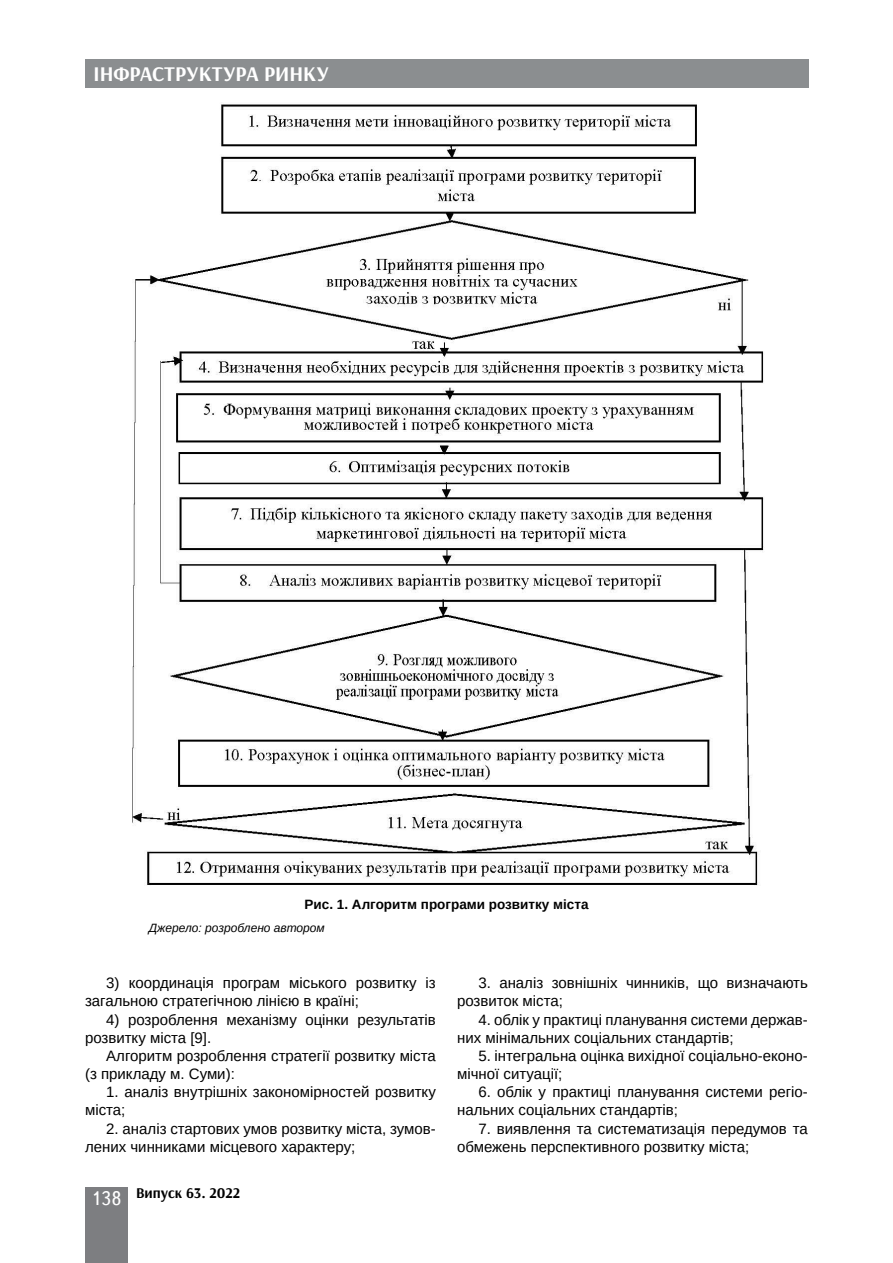
<style>
.page{position:relative;width:893px;height:1263px;background:#fff}
.page>*{position:absolute;margin:0;border:0;box-sizing:border-box;transform-origin:0 0}
.t1{font:700 21px "Arsenal";color:#fff}
.t2{font:15px/18.1px "Arimo";color:#000}
.t3{font:700 15px "Arsenal";color:#000}
.t4{font:700 13.5px "Arimo";color:#000}
.t5{font:italic 12px "Arimo";color:#000}
.s1{font-family:"Ukrainian Text";font-weight:400;font-size:19.5px;color:#fff}
</style>
<div class="page">
<div style="left:85px;top:59px;width:723px;height:29px;background:#8b8e90"></div>
<div style="left:85px;top:1186px;width:43px;height:76px;background:#7d7e81"></div>
<img style="left:132px;top:104px;width:632px;height:781px">
<h1 class="t1" style="left:94px;top:61px;width:237px">ІНФРАСТРУКТУРА РИНКУ</h1>
<p class="t4" style="left:305px;top:894px;width:285px">Рис. 1. Алгоритм програми розвитку міста</p>
<p class="t5" style="left:149px;top:920px;width:178px">Джерело: розроблено автором</p>
<p class="t2" style="left:85px;top:974px;width:352px;text-indent:21px">3) координація програм міського розвитку із загальною стратегічною лінією в країні;</p>
<p class="t2" style="left:85px;top:1010px;width:352px;text-indent:21px">4) розроблення механізму оцінки результатів розвитку міста [9].</p>
<p class="t2" style="left:85px;top:1047px;width:352px;text-indent:21px">Алгоритм розроблення стратегії розвитку міста (з прикладу м. Суми):</p>
<p class="t2" style="left:85px;top:1083px;width:352px;text-indent:21px">1. аналіз внутрішніх закономірностей розвитку міста;</p>
<p class="t2" style="left:85px;top:1119px;width:352px;text-indent:21px">2. аналіз стартових умов розвитку міста, зумов&shy;лених чинниками місцевого характеру;</p>
<p class="t3" style="left:91px;top:1183px;width:151px"><span class="s1">138</span> Випуск 63. 2022</p>
<p class="t2" style="left:457px;top:974px;width:352px;text-indent:21px">3. аналіз зовнішніх чинників, що визначають розвиток міста;</p>
<p class="t2" style="left:457px;top:1010px;width:352px;text-indent:21px">4. облік у практиці планування системи держав&shy;них мінімальних соціальних стандартів;</p>
<p class="t2" style="left:457px;top:1047px;width:352px;text-indent:21px">5. інтегральна оцінка вихідної соціально-еконо&shy;мічної ситуації;</p>
<p class="t2" style="left:457px;top:1083px;width:352px;text-indent:21px">6. облік у практиці планування системи регіо&shy;нальних соціальних стандартів;</p>
<p class="t2" style="left:457px;top:1119px;width:352px;text-indent:21px">7. виявлення та систематизація передумов та обмежень перспективного розвитку міста;</p>
</div>
